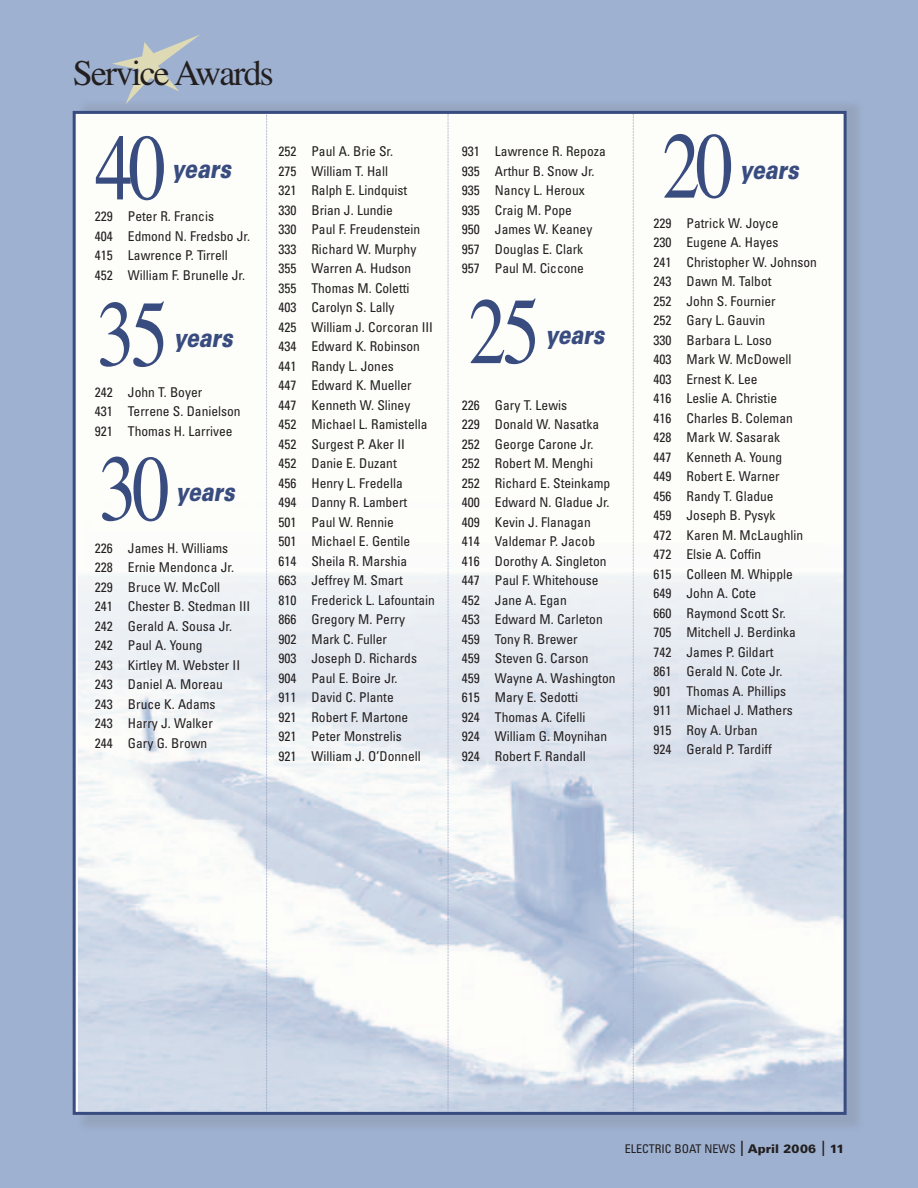
<style>
.page{position:relative;width:918px;height:1188px;background:#fff}
.page>*{position:absolute;margin:0;border:0;box-sizing:border-box;transform-origin:0 0}
.t1{font:94.5px "Times";letter-spacing:-.05em;color:#394c7f;scale:.8 1}
.t2{font:36px "Times";letter-spacing:-.05em;color:#231f20}
.t3{font:italic 900 26.1px "Univers";color:#394c7f;scale:.8 1}
.t4{font:condensed 13.5px/19.5px "Univers";color:#231f20}
.t5{font:condensed 12px "Univers";color:#231f20}
.s1{font-weight:300;font-stretch:normal;font-size:21px}
.s2{font-weight:900;font-stretch:normal}
</style>
<div class="page">
<img style="left:78px;top:115px;width:765px;height:996px">
<svg style="left:112px;top:34px;width:88px;height:70px;background:#acb9c9"></svg>
<svg style="left:266px;top:115px;width:1px;height:997px"></svg>
<svg style="left:448px;top:114px;width:1px;height:998px"></svg>
<svg style="left:633px;top:114px;width:1px;height:997px"></svg>
<h2 class="t2" style="left:73px;top:51px;width:203px">Service Awards</h2>
<h1 class="t1" style="left:95px;top:112px;width:91px">40</h1>
<h3 class="t3" style="left:172px;top:159px;width:75px">years</h3>
<p class="t4" style="left:95px;top:208px;width:157px">229 Peter R. Francis<br>404 Edmond N. Fredsbo Jr.<br>415 Lawrence P. Tirrell<br>452 William F. Brunelle Jr.</p>
<h1 class="t1" style="left:97px;top:278px;width:91px">35</h1>
<h3 class="t3" style="left:174px;top:328px;width:75px">years</h3>
<p class="t4" style="left:95px;top:383px;width:147px">242 John T. Boyer<br>431 Terrene S. Danielson<br>921 Thomas H. Larrivee</p>
<h1 class="t1" style="left:99px;top:433px;width:91px">30</h1>
<h3 class="t3" style="left:176px;top:483px;width:75px">years</h3>
<p class="t4" style="left:95px;top:539px;width:157px">226 James H. Williams<br>228 Ernie Mendonca Jr.<br>229 Bruce W. McColl<br>241 Chester B. Stedman III<br>242 Gerald A. Sousa Jr.<br>242 Paul A. Young<br>243 Kirtley M. Webster II<br>243 Daniel A. Moreau<br>243 Bruce K. Adams<br>243 Harry J. Walker<br>244 Gary G. Brown</p>
<p class="t4" style="left:278px;top:143px;width:158px">252 Paul A. Brie Sr.<br>275 William T. Hall<br>321 Ralph E. Lindquist<br>330 Brian J. Lundie<br>330 Paul F. Freudenstein<br>333 Richard W. Murphy<br>355 Warren A. Hudson<br>355 Thomas M. Coletti<br>403 Carolyn S. Lally<br>425 William J. Corcoran III<br>434 Edward K. Robinson<br>441 Randy L. Jones<br>447 Edward K. Mueller<br>447 Kenneth W. Sliney<br>452 Michael L. Ramistella<br>452 Surgest P. Aker II<br>452 Danie E. Duzant<br>456 Henry L. Fredella<br>494 Danny R. Lambert<br>501 Paul W. Rennie<br>501 Michael E. Gentile<br>614 Sheila R. Marshia<br>663 Jeffrey M. Smart<br>810 Frederick L. Lafountain<br>866 Gregory M. Perry<br>902 Mark C. Fuller<br>903 Joseph D. Richards<br>904 Paul E. Boire Jr.<br>911 David C. Plante<br>921 Robert F. Martone<br>921 Peter Monstrelis<br>921 William J. O’Donnell</p>
<p class="t4" style="left:462px;top:143px;width:145px">931 Lawrence R. Repoza<br>935 Arthur B. Snow Jr.<br>935 Nancy L. Heroux<br>935 Craig M. Pope<br>950 James W. Keaney<br>957 Douglas E. Clark<br>957 Paul M. Ciccone</p>
<h1 class="t1" style="left:468px;top:275px;width:91px">25</h1>
<h3 class="t3" style="left:545px;top:325px;width:75px">years</h3>
<p class="t4" style="left:462px;top:397px;width:155px">226 Gary T. Lewis<br>229 Donald W. Nasatka<br>252 George Carone Jr.<br>252 Robert M. Menghi<br>252 Richard E. Steinkamp<br>400 Edward N. Gladue Jr.<br>409 Kevin J. Flanagan<br>414 Valdemar P. Jacob<br>416 Dorothy A. Singleton<br>447 Paul F. Whitehouse<br>452 Jane A. Egan<br>453 Edward M. Carleton<br>459 Tony R. Brewer<br>459 Steven G. Carson<br>459 Wayne A. Washington<br>615 Mary E. Sedotti<br>924 Thomas A. Cifelli<br>924 William G. Moynihan<br>924 Robert F. Randall</p>
<h1 class="t1" style="left:662px;top:110px;width:91px">20</h1>
<h3 class="t3" style="left:740px;top:160px;width:75px">years</h3>
<p class="t4" style="left:654px;top:214px;width:165px">229 Patrick W. Joyce<br>230 Eugene A. Hayes<br>241 Christopher W. Johnson<br>243 Dawn M. Talbot<br>252 John S. Fournier<br>252 Gary L. Gauvin<br>330 Barbara L. Loso<br>403 Mark W. McDowell<br>403 Ernest K. Lee<br>416 Leslie A. Christie<br>416 Charles B. Coleman<br>428 Mark W. Sasarak<br>447 Kenneth A. Young<br>449 Robert E. Warner<br>456 Randy T. Gladue<br>459 Joseph B. Pysyk<br>472 Karen M. McLaughlin<br>472 Elsie A. Coffin<br>615 Colleen M. Whipple<br>649 John A. Cote<br>660 Raymond Scott Sr.<br>705 Mitchell J. Berdinka<br>742 James P. Gildart<br>861 Gerald N. Cote Jr.<br>901 Thomas A. Phillips<br>911 Michael J. Mathers<br>915 Roy A. Urban<br>924 Gerald P. Tardiff</p>
<p class="t5" style="left:625px;top:1144px;width:221px">ELECTRIC BOAT NEWS <span class="s1">I</span> <span class="s2">April 2006</span> <span class="s1">I</span> <span class="s2">11</span></p>
</div>
